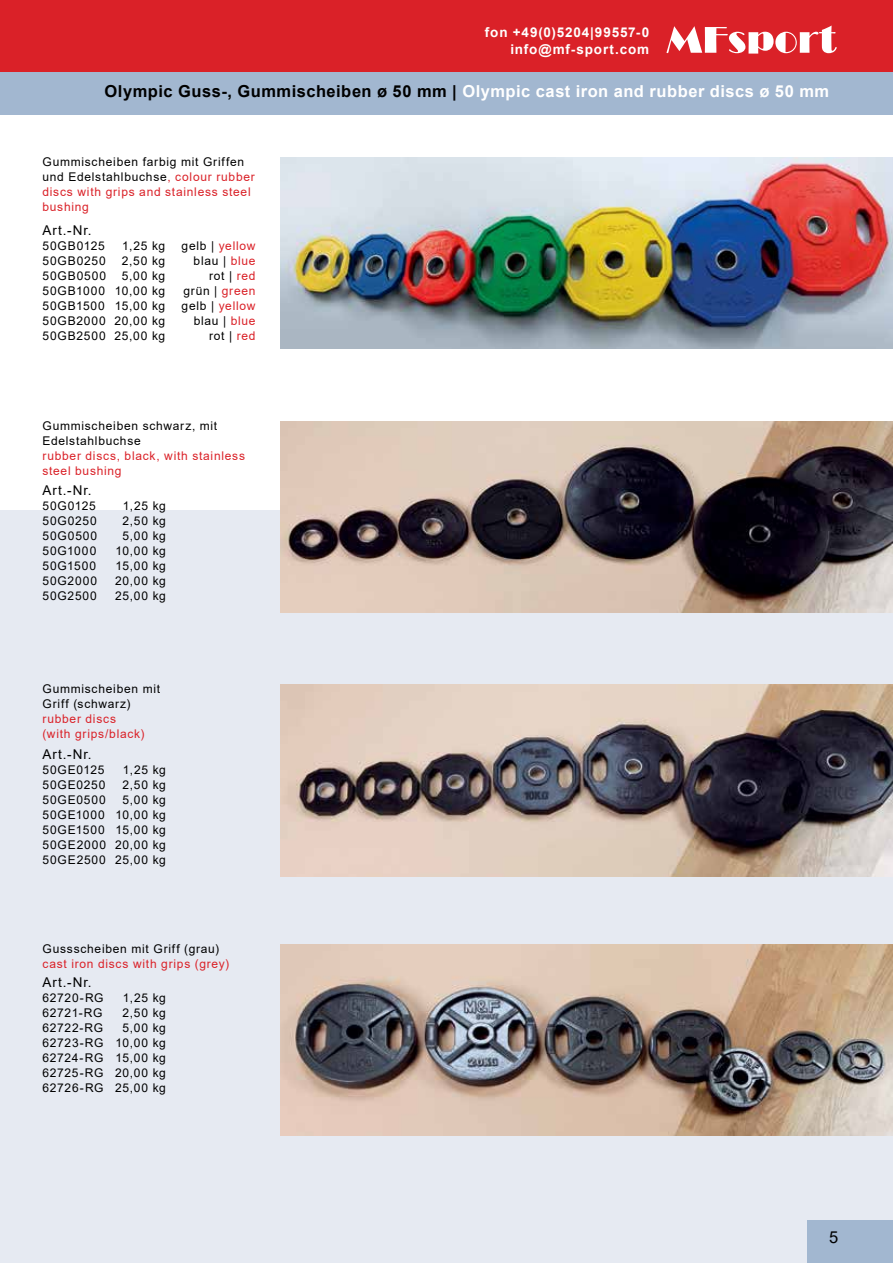
<style>
.page{position:relative;width:893px;height:1263px;background:#fff}
.page>*{position:absolute;margin:0;border:0;box-sizing:border-box;transform-origin:0 0}
.t1{font:700 16.5px "Arial";letter-spacing:.03em;color:#fff}
.t2{font:16.5px "Arial";color:#000}
.t3{font:700 13.5px/16.5px "Arial";letter-spacing:.065em;color:#fff;text-align:right}
.t4{font:13.5px "Arial";letter-spacing:.07em;color:#000}
.t5{font:12px/15px "Arial";letter-spacing:.06em;color:#000}
.t6{font:12px/15px "Arial";letter-spacing:.06em;color:#da2128}
.s1{color:#000}
.s2{color:#da2128}
</style>
<div class="page">
<div style="left:0;top:0;width:893px;height:72px;background:#da2128"></div>
<svg style="left:667px;top:26px;width:170px;height:28px"></svg>
<div style="left:0;top:72px;width:893px;height:43px;background:#a2b7d0"></div>
<div style="left:0;top:510px;width:893px;height:753px;background:#e6eaf2"></div>
<img style="left:281px;top:157px;width:612px;height:192px">
<div style="left:808px;top:1220px;width:85px;height:43px;background:#a2b7d0"></div>
<img style="left:281px;top:421px;width:612px;height:191px">
<img style="left:281px;top:685px;width:612px;height:191px">
<img style="left:281px;top:944px;width:612px;height:191px">
<p class="t3" style="left:485px;top:25px;width:166px">fon +49(0)5204|99557-0 info@mf-sport.com</p>
<h1 class="t1" style="left:105px;top:80px;width:726px"><span class="s1">Olympic Guss-, Gummischeiben ø 50 mm |</span> Olympic cast iron and rubber discs ø 50 mm</h1>
<p class="t6" style="left:43px;top:154px;width:214px"><span class="s1">Gummischeiben farbig mit Griffen und Edelstahlbuchse</span>, colour rubber discs with grips and stainless steel bushing</p>
<p class="t4" style="left:43px;top:221px;width:51px">Art.-Nr.</p>
<p class="t5" style="left:43px;top:238px;width:64px">50GB0125</p>
<p class="t5" style="left:122px;top:238px;width:44px">1,25 kg</p>
<p class="t6" style="left:182px;top:238px;width:75px"><span class="s1">gelb |</span> yellow</p>
<p class="t5" style="left:43px;top:253px;width:65px">50GB0250</p>
<p class="t5" style="left:122px;top:253px;width:45px">2,50 kg</p>
<p class="t5" style="left:194px;top:253px;width:63px">blau | <span class="s2">blue</span></p>
<p class="t5" style="left:43px;top:268px;width:65px">50GB0500</p>
<p class="t5" style="left:122px;top:268px;width:45px">5,00 kg</p>
<p class="t5" style="left:209px;top:268px;width:48px">rot | <span class="s2">red</span></p>
<p class="t5" style="left:43px;top:283px;width:124px">50GB1000 10,00 kg</p>
<p class="t5" style="left:183px;top:283px;width:74px">grün | <span class="s2">green</span></p>
<p class="t5" style="left:43px;top:298px;width:124px">50GB1500 15,00 kg</p>
<p class="t6" style="left:182px;top:298px;width:75px"><span class="s1">gelb |</span> yellow</p>
<p class="t5" style="left:43px;top:313px;width:124px">50GB2000 20,00 kg</p>
<p class="t5" style="left:194px;top:313px;width:63px">blau | <span class="s2">blue</span></p>
<p class="t5" style="left:43px;top:328px;width:124px">50GB2500 25,00 kg</p>
<p class="t5" style="left:209px;top:328px;width:48px">rot | <span class="s2">red</span></p>
<p class="t5" style="left:43px;top:418px;width:176px">Gummischeiben schwarz, mit<br>Edelstahlbuchse</p>
<p class="t6" style="left:43px;top:448px;width:204px">rubber discs, black, with stainless steel bushing</p>
<p class="t4" style="left:43px;top:481px;width:51px">Art.-Nr.</p>
<p class="t5" style="left:43px;top:498px;width:55px">50G0125</p>
<p class="t5" style="left:123px;top:498px;width:44px">1,25 kg</p>
<p class="t5" style="left:43px;top:513px;width:56px">50G0250</p>
<p class="t5" style="left:122px;top:513px;width:45px">2,50 kg</p>
<p class="t5" style="left:43px;top:528px;width:56px">50G0500</p>
<p class="t5" style="left:122px;top:528px;width:45px">5,00 kg</p>
<p class="t5" style="left:43px;top:543px;width:55px">50G1000</p>
<p class="t5" style="left:115px;top:543px;width:52px">10,00 kg</p>
<p class="t5" style="left:43px;top:558px;width:55px">50G1500</p>
<p class="t5" style="left:115px;top:558px;width:52px">15,00 kg</p>
<p class="t5" style="left:43px;top:573px;width:56px">50G2000</p>
<p class="t5" style="left:115px;top:573px;width:52px">20,00 kg</p>
<p class="t5" style="left:43px;top:588px;width:56px">50G2500</p>
<p class="t5" style="left:115px;top:588px;width:52px">25,00 kg</p>
<p class="t5" style="left:43px;top:682px;width:119px">Gummischeiben mit<br>Griff (schwarz)</p>
<p class="t6" style="left:43px;top:712px;width:104px">rubber discs (with grips/black)</p>
<p class="t4" style="left:43px;top:745px;width:51px">Art.-Nr.</p>
<p class="t5" style="left:43px;top:762px;width:63px">50GE0125</p>
<p class="t5" style="left:123px;top:762px;width:44px">1,25 kg</p>
<p class="t5" style="left:43px;top:777px;width:64px">50GE0250</p>
<p class="t5" style="left:122px;top:777px;width:45px">2,50 kg</p>
<p class="t5" style="left:43px;top:792px;width:65px">50GE0500</p>
<p class="t5" style="left:43px;top:792px;width:125px;text-align:justify;text-indent:80px">5,00 kg 50GE1000 10,00 kg 50GE1500 15,00 kg 50GE2000 20,00 kg 50GE2500 25,00 kg</p>
<p class="t5" style="left:43px;top:941px;width:178px">Gussscheiben mit Griff (grau)</p>
<p class="t6" style="left:43px;top:956px;width:188px">cast iron discs with grips (grey)</p>
<p class="t4" style="left:43px;top:972px;width:51px">Art.-Nr.</p>
<p class="t5" style="left:43px;top:990px;width:63px">62720-RG</p>
<p class="t5" style="left:123px;top:990px;width:44px">1,25 kg</p>
<p class="t5" style="left:43px;top:1005px;width:62px">62721-RG</p>
<p class="t5" style="left:122px;top:1005px;width:45px">2,50 kg</p>
<p class="t5" style="left:43px;top:1020px;width:62px">62722-RG</p>
<p class="t5" style="left:43px;top:1020px;width:125px;text-align:justify;text-indent:80px">5,00 kg 62723-RG 10,00 kg 62724-RG 15,00 kg 62725-RG 20,00 kg 62726-RG 25,00 kg</p>
<h1 class="t2" style="left:829px;top:1226px;width:11px">5</h1>
</div>
